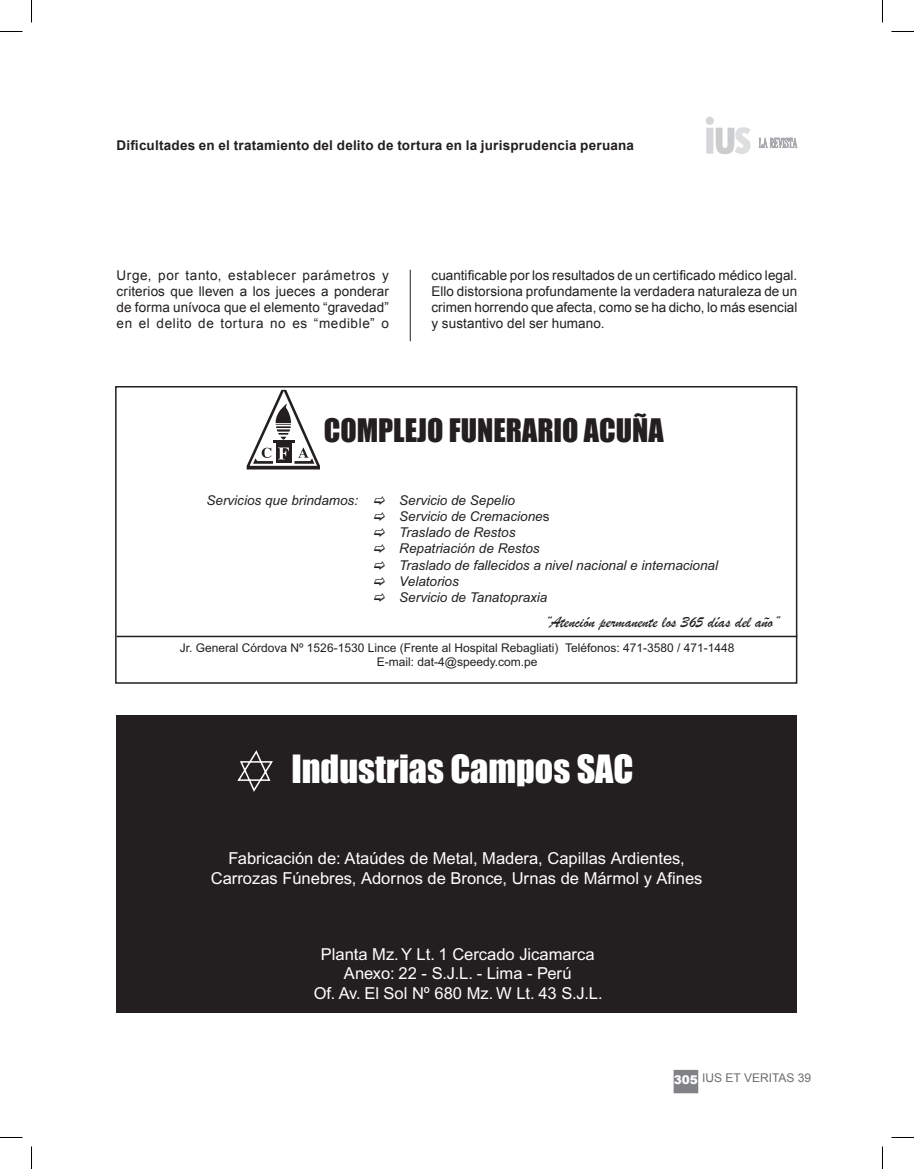
<style>
.page{position:relative;width:914px;height:1169px;background:#fff}
.page>*{position:absolute;margin:0;border:0;box-sizing:border-box;transform-origin:0 0}
.t1{font:36px "Impact";color:#fff}
.t2{font:30px "Impact";color:#231f20}
.t3{font:16.5px/19.8px "Arial";color:#fff;text-align:center}
.t4{font:16.5px "Brush Script";color:#231f20}
.Texto{font:13.5px/16.2px "Arial";letter-spacing:.005em;color:#231f20;text-align:justify}
.t5{font:italic 13.5px/16.2px "Arial";color:#231f20}
.t6{font:700 13.5px "Arial";letter-spacing:.015em;color:#231f20}
.t7{font:12px/14.4px "Arial";color:#231f20;text-align:center}
.t8{font:12px "Arial";color:#6c6d70}
.s1{font-style:normal}
.s2{font-weight:900;color:#fff}
</style>
<div class="page">
<svg style="left:706px;top:117px;width:44px;height:37px"></svg>
<svg style="left:758px;top:137px;width:39px;height:11px"></svg>
<div style="left:673px;top:1069px;width:25px;height:24px;background:#808285;border:2px solid #808285"></div>
<hr style="left:410px;top:270px;width:1px;height:71px;background:#231f20">
<hr style="left:117px;top:635px;width:680px;height:2px;background:#231f20">
<svg style="left:247px;top:390px;width:73px;height:79px"></svg>
<div style="left:117px;top:715px;width:680px;height:297px;background:#231f20"></div>
<svg style="left:237px;top:750px;width:36px;height:42px"></svg>
<div style="left:115px;top:386px;width:682px;height:297px;border:2px solid #231f20"></div>
<svg style="left:0;top:31px;width:22px;height:1px"></svg>
<svg style="left:891px;top:31px;width:22px;height:1px"></svg>
<svg style="left:0;top:1137px;width:22px;height:1px"></svg>
<svg style="left:891px;top:1137px;width:22px;height:1px"></svg>
<svg style="left:31px;top:0;width:1px;height:22px"></svg>
<svg style="left:31px;top:1146px;width:1px;height:22px"></svg>
<svg style="left:882px;top:0;width:1px;height:22px"></svg>
<svg style="left:882px;top:1146px;width:1px;height:22px"></svg>
<p class="t6" style="left:117px;top:136px;width:519px">Dificultades en el tratamiento del delito de tortura en la jurisprudencia peruana</p>
<p class="Texto" style="left:117px;top:267px;width:274px">Urge, por tanto, establecer parámetros y criterios que lleven a los jueces a ponderar de forma unívoca que el elemento “gravedad” en el delito de tortura no es “medible” o</p>
<p class="Texto" style="left:431px;top:267px;width:367px">cuantificable por los resultados de un certificado médico legal.<br>Ello distorsiona profundamente la verdadera naturaleza de un crimen horrendo que afecta, como se ha dicho, lo más esencial y sustantivo del ser humano.</p>
<p class="t2" style="left:324px;top:407px;width:341px">COMPLEJO FUNERARIO ACUÑA</p>
<p class="t5" style="left:206px;top:492px;width:153px">Servicios que brindamos:</p>
<p class="t5" style="left:399px;top:492px;width:320px">Servicio de Sepelio<br>Servicio de Cremacione<span class="s1">s<br></span>Traslado de Restos<br>Repatriación de Restos<br>Traslado de fallecidos a nivel nacional e internacional<br>Velatorios<br>Servicio de Tanatopraxia</p>
<p class="t7" style="left:180px;top:640px;width:556px">Jr. General Córdova Nº 1526-1530 Lince (Frente al Hospital Rebagliati) Teléfonos: 471-3580 / 471-1448<br>E-mail: dat-4@speedy.com.pe</p>
<p class="t4" style="left:545px;top:612px;width:237px">“Atención permanente los 365 días del año”</p>
<p class="t1" style="left:291px;top:741px;width:343px">Industrias Campos SAC</p>
<p class="t3" style="left:211px;top:848px;width:493px">Fabricación de: Ataúdes de Metal, Madera, Capillas Ardientes,<br>Carrozas Fúnebres, Adornos de Bronce, Urnas de Mármol y Afines</p>
<p class="t3" style="left:314px;top:944px;width:290px">Planta Mz.Y Lt. 1 Cercado Jicamarca<br>Anexo: 22 - S.J.L. - Lima - Perú<br>Of. Av. El Sol Nº 680 Mz. W Lt. 43 S.J.L.</p>
<p class="t8" style="left:673px;top:1070px;width:139px"><span class="s2">305</span> ius et veritas 39</p>
</div>
